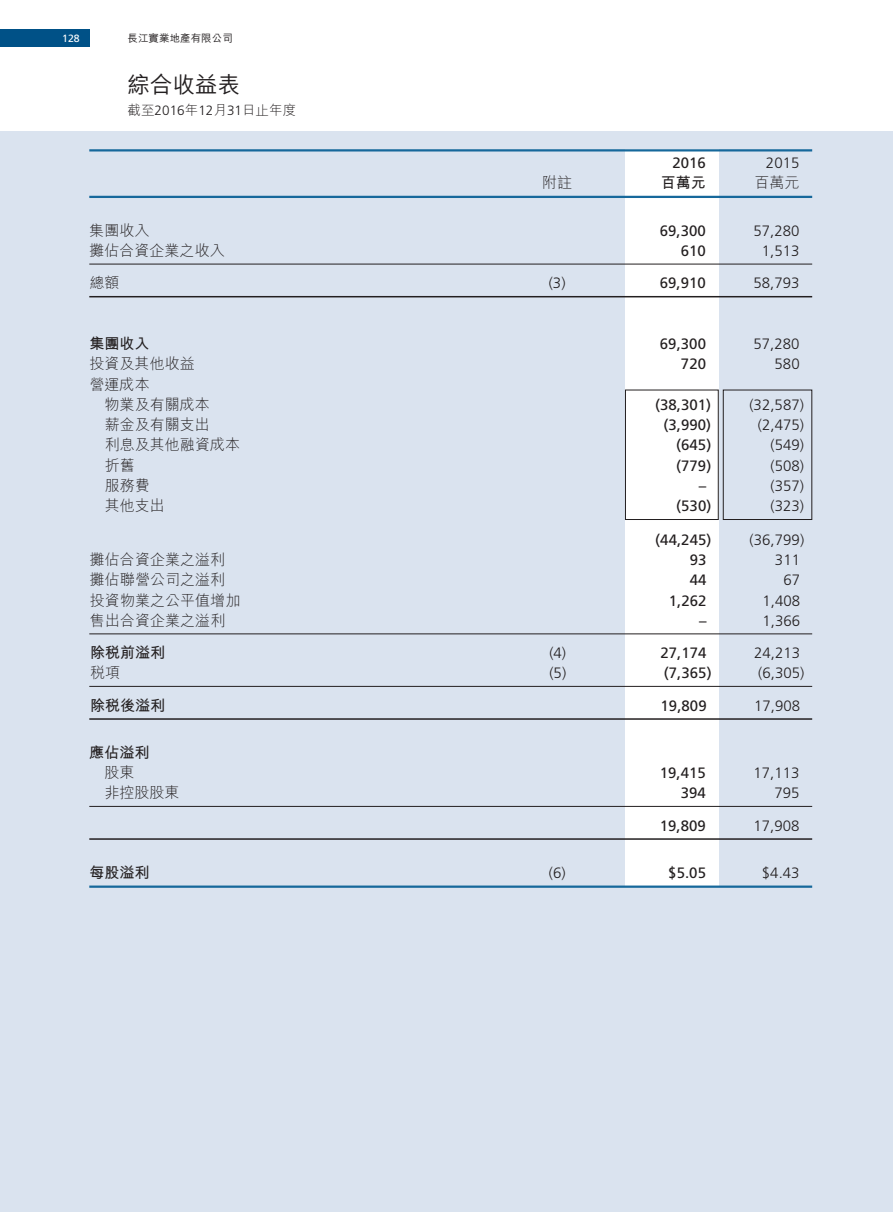
<style>
.page{position:relative;width:893px;height:1212px;background:#fff}
.page>*{position:absolute;margin:0;border:0;box-sizing:border-box;transform-origin:0 0}
.t1{font:500 22.5px "M Hei HK";letter-spacing:.005em;color:#231f20}
.t2{font:300 15px "Frutiger";letter-spacing:.005em;color:#231f20}
.t3{font:15px "Frutiger";letter-spacing:.005em;color:#231f20}
.t4{font:300 15px/20.2px "M Hei HK";letter-spacing:.005em;color:#231f20}
.t5{font:700 15px "M Hei HK";letter-spacing:.005em;color:#231f20}
.t6{font:300 13.5px "M Hei HK";letter-spacing:.005em;color:#231f20}
.t7{font:500 10.5px "M Hei HK";letter-spacing:.005em;color:#231f20}
.t8{font:10.5px "Frutiger";color:#fff}
.s1{font-family:"Frutiger"}
</style>
<div class="page">
<div style="left:0;top:132px;width:893px;height:1080px;background:#dae3ef"></div>
<div style="left:0;top:30px;width:90px;height:17px;background:#005187"></div>
<div style="left:625px;top:150px;width:94px;height:737px;background:#fff"></div>
<div style="left:723px;top:390px;width:89px;height:130px;border:1px solid #231f20"></div>
<div style="left:625px;top:390px;width:94px;height:130px;border:1px solid #231f20"></div>
<hr style="left:89px;top:149px;width:723px;height:2px;background:#16689b">
<hr style="left:89px;top:196px;width:723px;height:2px;background:#16689b">
<hr style="left:89px;top:264px;width:723px;height:1px;background:#231f20">
<hr style="left:89px;top:296px;width:723px;height:1px;background:#231f20">
<hr style="left:89px;top:633px;width:723px;height:1px;background:#231f20">
<hr style="left:89px;top:686px;width:723px;height:1px;background:#231f20">
<hr style="left:89px;top:718px;width:723px;height:2px;background:#231f20">
<hr style="left:89px;top:806px;width:723px;height:1px;background:#231f20">
<hr style="left:89px;top:838px;width:723px;height:2px;background:#231f20">
<hr style="left:89px;top:885px;width:723px;height:3px;background:#16689b">
<p class="t8" style="left:62px;top:33px;width:19px">128</p>
<p class="t7" style="left:128px;top:31px;width:107px">長江實業地產有限公司</p>
<h1 class="t1" style="left:128px;top:69px;width:114px">綜合收益表</h1>
<p class="t6" style="left:128px;top:101px;width:170px">截至<span class="s1">2016</span>年<span class="s1">12</span>月<span class="s1">31</span>日止年度</p>
<p class="t3" style="left:672px;top:154px;width:35px">2016</p>
<p class="t2" style="left:766px;top:155px;width:35px">2015</p>
<p class="t4" style="left:542px;top:172px;width:32px">附註</p>
<p class="t5" style="left:661px;top:172px;width:47px">百萬元</p>
<p class="t4" style="left:754px;top:172px;width:47px">百萬元</p>
<p class="t4" style="left:89px;top:220px;width:62px">集團收入</p>
<p class="t3" style="left:660px;top:222px;width:48px">69,300</p>
<p class="t2" style="left:753px;top:222px;width:48px">57,280</p>
<p class="t4" style="left:89px;top:240px;width:137px">攤佔合資企業之收入</p>
<p class="t3" style="left:681px;top:242px;width:27px">610</p>
<p class="t2" style="left:762px;top:242px;width:39px">1,513</p>
<p class="t4" style="left:89px;top:272px;width:32px">總額</p>
<p class="t2" style="left:549px;top:275px;width:18px">(3)</p>
<p class="t3" style="left:660px;top:274px;width:48px">69,910</p>
<p class="t2" style="left:753px;top:275px;width:48px">58,793</p>
<p class="t5" style="left:89px;top:333px;width:62px">集團收入</p>
<p class="t3" style="left:660px;top:335px;width:48px">69,300</p>
<p class="t2" style="left:753px;top:335px;width:48px">57,280</p>
<p class="t4" style="left:89px;top:353px;width:107px">投資及其他收益</p>
<p class="t3" style="left:681px;top:355px;width:27px">720</p>
<p class="t2" style="left:775px;top:356px;width:27px">580</p>
<p class="t4" style="left:105px;top:373px;width:107px;text-indent:-15px">營運成本<br>物業及有關成本</p>
<p class="t3" style="left:655px;top:396px;width:58px">(38,301)</p>
<p class="t2" style="left:749px;top:396px;width:56px">(32,587)</p>
<p class="t4" style="left:105px;top:414px;width:107px">薪金及有關支出</p>
<p class="t3" style="left:663px;top:416px;width:49px">(3,990)</p>
<p class="t2" style="left:758px;top:416px;width:48px">(2,475)</p>
<p class="t4" style="left:105px;top:434px;width:137px">利息及其他融資成本</p>
<p class="t3" style="left:676px;top:436px;width:37px">(645)</p>
<p class="t2" style="left:770px;top:437px;width:35px">(549)</p>
<p class="t4" style="left:105px;top:454px;width:32px">折舊</p>
<p class="t3" style="left:676px;top:456px;width:37px">(779)</p>
<p class="t2" style="left:770px;top:457px;width:35px">(508)</p>
<p class="t4" style="left:105px;top:475px;width:47px">服務費</p>
<p class="t3" style="left:699px;top:477px;width:9px">–</p>
<p class="t2" style="left:770px;top:477px;width:35px">(357)</p>
<p class="t4" style="left:105px;top:495px;width:62px">其他支出</p>
<p class="t3" style="left:676px;top:497px;width:37px">(530)</p>
<p class="t2" style="left:771px;top:497px;width:35px">(323)</p>
<p class="t3" style="left:655px;top:531px;width:58px">(44,245)</p>
<p class="t2" style="left:750px;top:531px;width:56px">(36,799)</p>
<p class="t4" style="left:90px;top:549px;width:137px">攤佔合資企業之溢利</p>
<p class="t3" style="left:690px;top:551px;width:18px">93</p>
<p class="t2" style="left:775px;top:551px;width:27px">311</p>
<p class="t4" style="left:90px;top:569px;width:137px">攤佔聯營公司之溢利</p>
<p class="t3" style="left:690px;top:571px;width:18px">44</p>
<p class="t2" style="left:783px;top:572px;width:18px">67</p>
<p class="t4" style="left:90px;top:589px;width:152px">投資物業之公平值增加</p>
<p class="t3" style="left:669px;top:591px;width:39px">1,262</p>
<p class="t2" style="left:762px;top:592px;width:39px">1,408</p>
<p class="t4" style="left:90px;top:610px;width:137px">售出合資企業之溢利</p>
<p class="t3" style="left:699px;top:612px;width:9px">–</p>
<p class="t2" style="left:762px;top:612px;width:39px">1,366</p>
<p class="t5" style="left:90px;top:642px;width:77px">除稅前溢利</p>
<p class="t2" style="left:549px;top:644px;width:18px">(4)</p>
<p class="t3" style="left:660px;top:644px;width:48px">27,174</p>
<p class="t2" style="left:754px;top:644px;width:48px">24,213</p>
<p class="t4" style="left:90px;top:662px;width:32px">稅項</p>
<p class="t2" style="left:549px;top:665px;width:18px">(5)</p>
<p class="t3" style="left:664px;top:664px;width:49px">(7,365)</p>
<p class="t2" style="left:758px;top:665px;width:48px">(6,305)</p>
<p class="t5" style="left:90px;top:694px;width:77px">除稅後溢利</p>
<p class="t3" style="left:661px;top:696px;width:48px">19,809</p>
<p class="t2" style="left:754px;top:697px;width:48px">17,908</p>
<p class="t5" style="left:89px;top:741px;width:62px">應佔溢利</p>
<p class="t4" style="left:104px;top:762px;width:32px">股東</p>
<p class="t3" style="left:660px;top:764px;width:48px">19,415</p>
<p class="t2" style="left:753px;top:764px;width:48px">17,113</p>
<p class="t4" style="left:104px;top:782px;width:77px">非控股股東</p>
<p class="t3" style="left:681px;top:784px;width:27px">394</p>
<p class="t2" style="left:774px;top:785px;width:27px">795</p>
<p class="t3" style="left:660px;top:816px;width:48px">19,809</p>
<p class="t2" style="left:753px;top:817px;width:48px">17,908</p>
<p class="t5" style="left:89px;top:861px;width:62px">每股溢利</p>
<p class="t2" style="left:549px;top:864px;width:18px">(6)</p>
<p class="t3" style="left:668px;top:864px;width:39px">$5.05</p>
<p class="t2" style="left:762px;top:864px;width:39px">$4.43</p>
</div>
